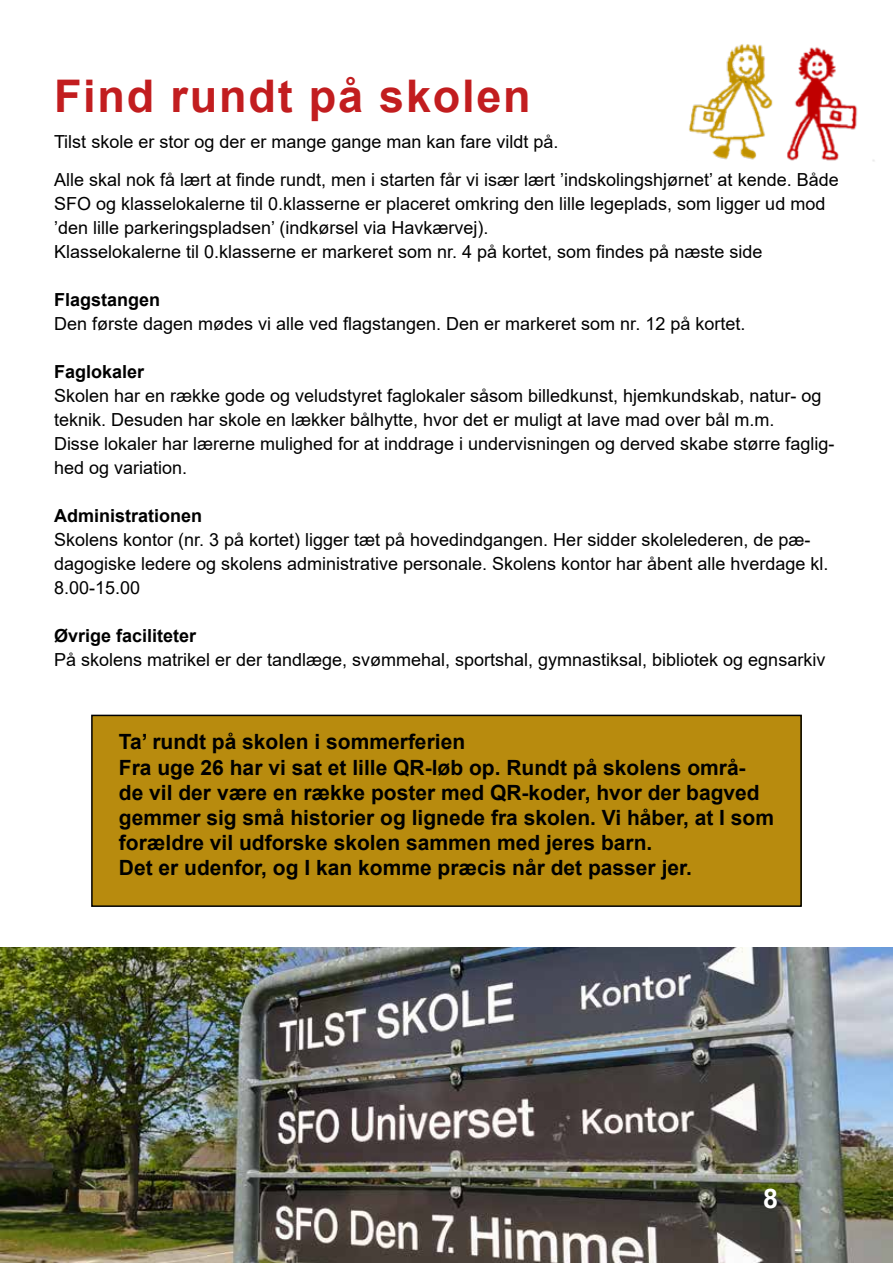
<style>
.page{position:relative;width:893px;height:1263px;background:#fff}
.page>*{position:absolute;margin:0;border:0;box-sizing:border-box;transform-origin:0 0}
.t1{font:700 45px "Arial";letter-spacing:.04em;color:#c21d1f}
.t2{font:700 27px "Arial";color:#fff}
.t3{font:700 21px/25.2px "Arial";color:#000}
.t4{font:18px/24px "Arial";color:#000}
.t5{font:700 18px "Arial";color:#000}
</style>
<div class="page">
<img style="left:0;top:947px;width:893px;height:316px">
<img style="left:689px;top:44px;width:186px;height:118px">
<div style="left:92px;top:715px;width:709px;height:191px;background:#b88b0e"></div>
<div style="left:91px;top:715px;width:711px;height:192px;border:2px solid #000"></div>
<h1 class="t1" style="left:54px;top:64px;width:478px">Find rundt på skolen</h1>
<p class="t4" style="left:54px;top:130px;width:506px">Tilst skole er stor og der er mange gange man kan fare vildt på.</p>
<p class="t4" style="left:54px;top:168px;width:786px">Alle skal nok få lært at finde rundt, men i starten får vi især lært ’indskolingshjørnet’ at kende. Både SFO og klasselokalerne til 0.klasserne er placeret omkring den lille legeplads, som ligger ud mod ’den lille parkeringspladsen’ (indkørsel via Havkærvej).<br>Klasselokalerne til 0.klasserne er markeret som nr. 4 på kortet, som findes på næste side</p>
<p class="t5" style="left:54px;top:287px;width:108px">Flagstangen</p>
<p class="t4" style="left:54px;top:312px;width:693px">Den første dagen mødes vi alle ved flagstangen. Den er markeret som nr. 12 på kortet.</p>
<p class="t5" style="left:54px;top:359px;width:92px">Faglokaler</p>
<p class="t4" style="left:54px;top:384px;width:782px">Skolen har en række gode og veludstyret faglokaler såsom billedkunst, hjemkundskab, natur- og teknik. Desuden har skole en lækker bålhytte, hvor det er muligt at lave mad over bål m.m.<br>Disse lokaler har lærerne mulighed for at inddrage i undervisningen og derved skabe større faglig&shy;hed og variation.</p>
<p class="t5" style="left:54px;top:503px;width:150px">Administrationen</p>
<p class="t4" style="left:54px;top:528px;width:776px">Skolens kontor (nr. 3 på kortet) ligger tæt på hovedindgangen. Her sidder skolelederen, de pæ&shy;dagogiske ledere og skolens administrative personale. Skolens kontor har åbent alle hverdage kl.<br>8.00-15.00</p>
<p class="t5" style="left:54px;top:623px;width:144px">Øvrige faciliteter</p>
<p class="t4" style="left:54px;top:648px;width:773px">På skolens matrikel er der tandlæge, svømmehal, sportshal, gymnastiksal, bibliotek og egnsarkiv</p>
<p class="t3" style="left:119px;top:730px;width:657px">Ta’ rundt på skolen i sommerferien<br>Fra uge 26 har vi sat et lille QR-løb op. Rundt på skolens områ&shy;de vil der være en række poster med QR-koder, hvor der bagved gemmer sig små historier og lignede fra skolen. Vi håber, at I som forældre vil udforske skolen sammen med jeres barn.<br>Det er udenfor, og I kan komme præcis når det passer jer.</p>
<h2 class="t2" style="left:763px;top:1179px;width:17px">8</h2>
</div>
